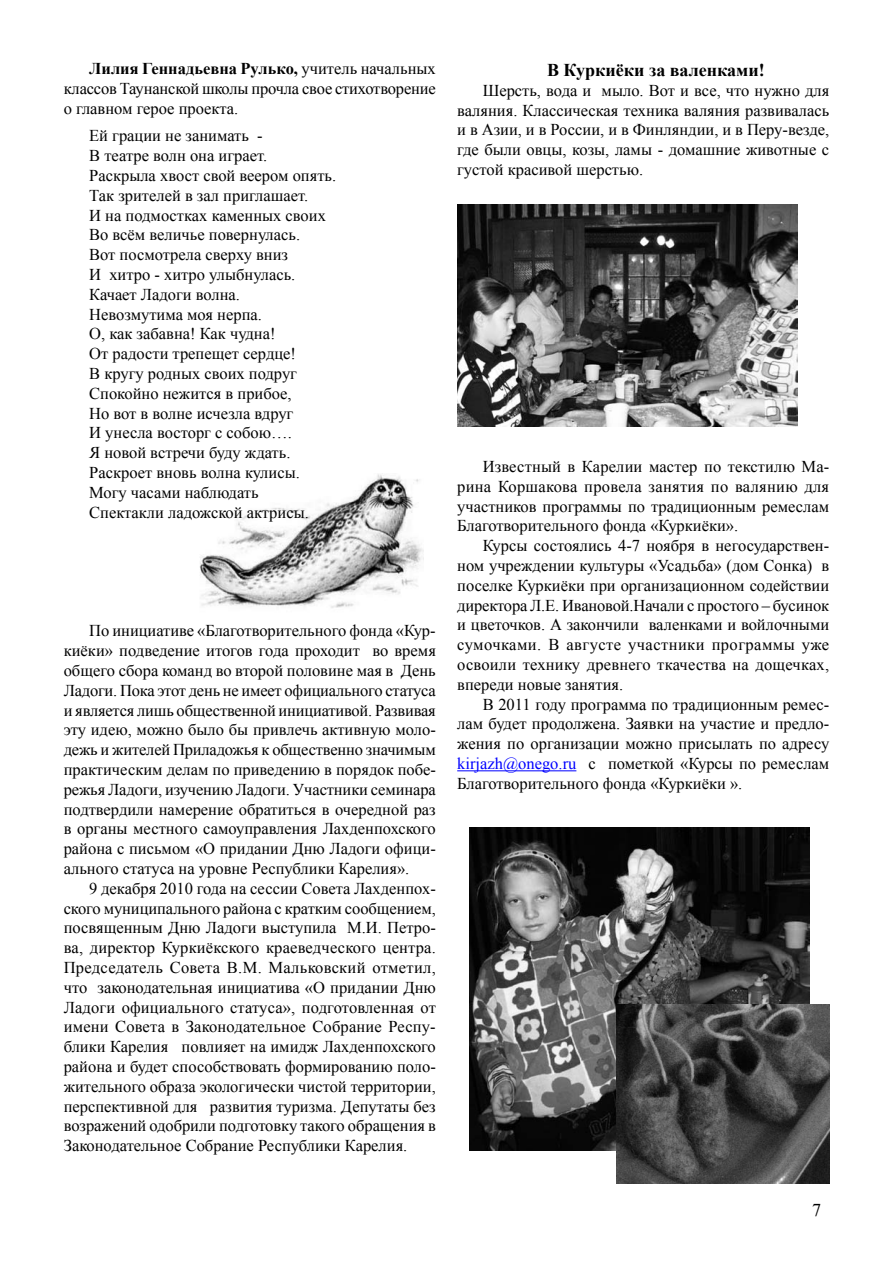
<style>
.page{position:relative;width:893px;height:1263px;background:#fff}
.page>*{position:absolute;margin:0;border:0;box-sizing:border-box;transform-origin:0 0}
.t1{font:700 18px "Times New Roman";color:#000}
.t2{font:18px "Times New Roman";color:#000}
.t3{font:16.5px/19.8px "Times New Roman";color:#000;text-align:justify}
.s1{font-weight:700}
.s2{color:#00f}
</style>
<div class="page">
<img style="left:200px;top:474px;width:224px;height:134px">
<hr style="left:457px;top:770px;width:119px;height:1px;background:#00f">
<img style="left:457px;top:204px;width:340px;height:222px">
<img style="left:469px;top:827px;width:340px;height:323px">
<img style="left:617px;top:1005px;width:212px;height:178px">
<p class="t3" style="left:64px;top:59px;width:374px;text-indent:26px"><span class="s1">Лилия Геннадьевна Рулько,</span> учитель начальных классов Таунанской школы прочла свое стихотворение о главном герое проекта.</p>
<p class="t3" style="left:89px;top:126px;width:248px;text-align:left">Ей грации не занимать -<br>В театре волн она играет.<br>Раскрыла хвост свой веером опять.<br>Так зрителей в зал приглашает.<br>И на подмостках каменных своих<br>Во всём величье повернулась.<br>Вот посмотрела сверху вниз<br>И хитро - хитро улыбнулась.<br>Качает Ладоги волна.<br>Невозмутима моя нерпа.<br>О, как забавна! Как чудна!<br>От радости трепещет сердце!<br>В кругу родных своих подруг<br>Спокойно нежится в прибое,<br>Но вот в волне исчезла вдруг<br>И унесла восторг с собою….<br>Я новой встречи буду ждать.<br>Раскроет вновь волна кулисы.<br>Могу часами наблюдать<br>Спектакли ладожской актрисы.</p>
<p class="t3" style="left:64px;top:621px;width:374px;text-indent:25px">По инициативе «Благотворительного фонда «Кур&shy;киёки» подведение итогов года проходит во время общего сбора команд во второй половине мая в День Ладоги. Пока этот день не имеет официального статуса и является лишь общественной инициативой. Развивая эту идею, можно было бы привлечь активную моло&shy;дежь и жителей Приладожья к общественно значимым практическим делам по приведению в порядок побе&shy;режья Ладоги, изучению Ладоги. Участники семинара подтвердили намерение обратиться в очередной раз в органы местного самоуправления Лахденпохского района с письмом «О придании Дню Ладоги офици&shy;ального статуса на уровне Республики Карелия».</p>
<p class="t3" style="left:64px;top:878px;width:374px;text-indent:25px">9 декабря 2010 года на сессии Совета Лахденпох&shy;ского муниципального района с кратким сообщением, посвященным Дню Ладоги выступила М.И. Петро&shy;ва, директор Куркиёкского краеведческого центра.<br>Председатель Совета В.М. Мальковский отметил, что законодательная инициатива «О придании Дню Ладоги официального статуса», подготовленная от имени Совета в Законодательное Собрание Респу&shy;блики Карелия повлияет на имидж Лахденпохского района и будет способствовать формированию поло&shy;жительного образа экологически чистой территории, перспективной для развития туризма. Депутаты без возражений одобрили подготовку такого обращения в Законодательное Собрание Республики Карелия.</p>
<p class="t1" style="left:547px;top:57px;width:219px">В Куркиёки за валенками!</p>
<p class="t3" style="left:457px;top:80px;width:374px;text-indent:25px">Шерсть, вода и мыло. Вот и все, что нужно для валяния. Классическая техника валяния развивалась и в Азии, и в России, и в Финляндии, и в Перу-везде, где были овцы, козы, ламы - домашние животные с густой красивой шерстью.</p>
<p class="t3" style="left:457px;top:456px;width:374px;text-indent:25px">Известный в Карелии мастер по текстилю Ма&shy;рина Коршакова провела занятия по валянию для участников программы по традиционным ремеслам Благотворительного фонда «Куркиёки».</p>
<p class="t3" style="left:457px;top:535px;width:374px;text-indent:25px">Курсы состоялись 4-7 ноября в негосударствен&shy;ном учреждении культуры «Усадьба» (дом Сонка) в поселке Куркиёки при организационном содействии директора Л.Е. Ивановой.Начали с простого – бусинок и цветочков. А закончили валенками и войлочными сумочками. В августе участники программы уже освоили технику древнего ткачества на дощечках, впереди новые занятия.</p>
<p class="t3" style="left:457px;top:694px;width:374px;text-indent:25px">В 2011 году программа по традиционным ремес&shy;лам будет продолжена. Заявки на участие и предло&shy;жения по организации можно присылать по адресу <span class="s2">kirjazh@onego.ru</span> c пометкой «Курсы по ремеслам Благотворительного фонда «Куркиёки ».</p>
<p class="t2" style="left:812px;top:1197px;width:10px">7</p>
</div>
